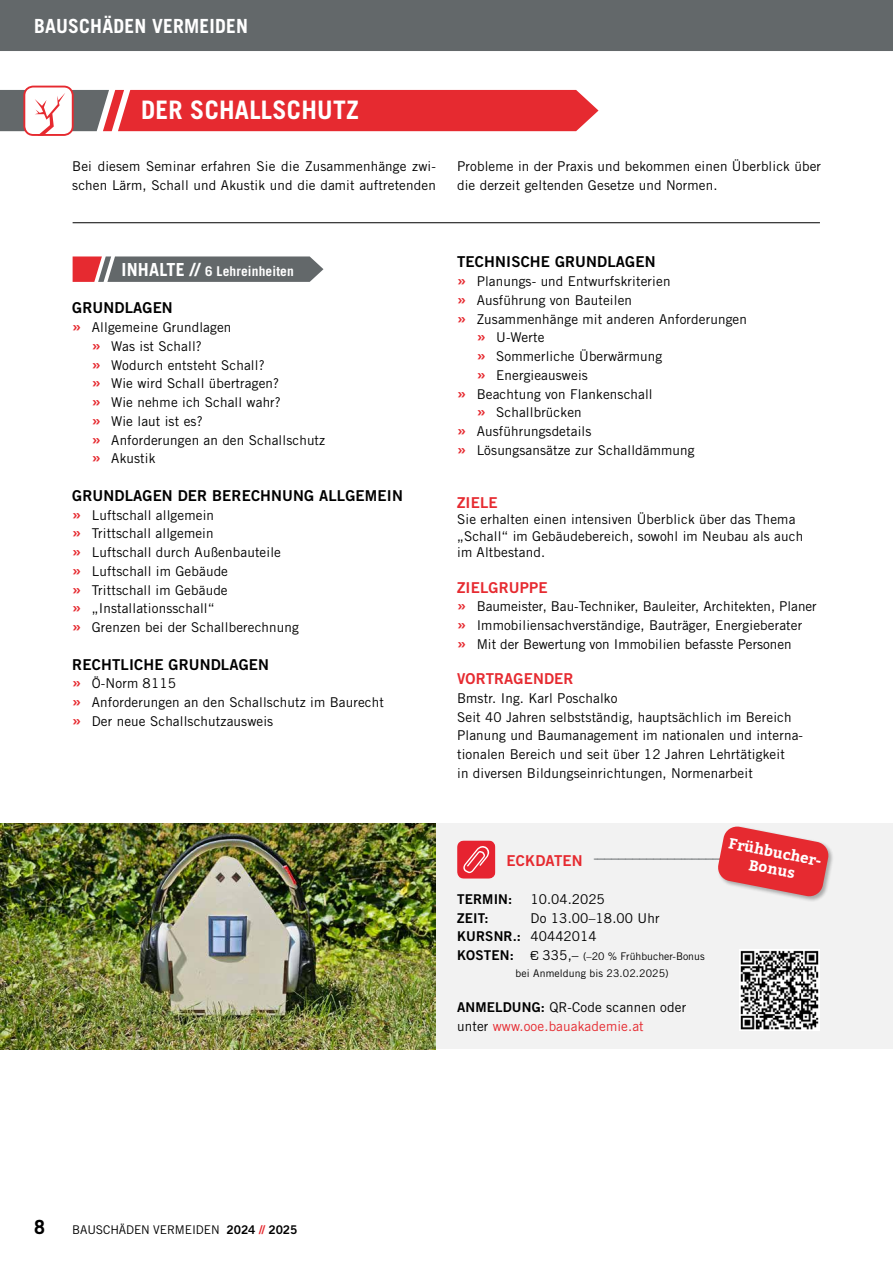
<style>
.page{position:relative;width:893px;height:1263px;background:#fff}
.page>*{position:absolute;margin:0;border:0;box-sizing:border-box;transform-origin:0 0}
.t1{font:700 25.5px "Trade Gothic";letter-spacing:.01em;color:#fff}
.t2{font:700 19.5px "Trade Gothic";letter-spacing:.01em;color:#fff}
.t3{font:700 19.5px "Trade Gothic";color:#000}
.t4{font:15px "Trade Gothic Bold No 2";letter-spacing:.01em;color:#000}
.t5{font:15px "Trade Gothic";color:#63686a}
.t6{font:15px "Trade Gothic Bold No 2";letter-spacing:.01em;color:#e62a30}
.t7{font:700 14.85px/17px "Bitter";color:#fff;text-align:center}
.t8{font:13.5px/18.8px "Trade Gothic";letter-spacing:.01em;color:#000}
.t9{font:13.5px "Trade Gothic Bold No 2";letter-spacing:.01em;color:#000}
.t10{font:700 13.5px "Trade Gothic";letter-spacing:.01em;color:#fff}
.t11{font:12px "Trade Gothic";letter-spacing:-.01em;color:#000}
.t12{font:10.5px/16.5px "Trade Gothic";letter-spacing:.01em;color:#000}
.s1{font-size:18px}
.s2{font-family:"Trade Gothic Bold No 2";font-size:16.5px;color:#e62a30}
.s3{font-family:"Trade Gothic Bold No 2";color:#e62a30}
.s4{font-family:"Trade Gothic"}
.s5{font-family:"Trade Gothic Bold No 2";font-size:13.5px}
.s6{font-family:"Eurostile";font-size:13.5px}
.s7{font-size:13.5px}
.s8{font-family:"Trade Gothic Bold No 2"}
.s9{color:#e62a30}
</style>
<div class="page">
<div style="left:0;top:0;width:893px;height:51px;background:#63686a"></div>
<hr style="left:73px;top:222px;width:747px;height:1px;background:#000">
<svg style="left:73px;top:256px;width:250px;height:26px;background:#7b6d6f"></svg>
<div style="left:23px;top:86px;width:51px;height:50px;background:#fff;border:2px solid #e62a30;border-radius:9px"></div>
<svg style="left:0;top:90px;width:598px;height:46px"></svg>
<div style="left:436px;top:824px;width:457px;height:225px;background:#f2f2f2"></div>
<svg style="left:457px;top:840px;width:38px;height:39px"></svg>
<div style="left:717px;top:826px;width:117px;height:76px;background:#000;opacity:.3"></div>
<svg style="left:717px;top:826px;width:112px;height:71px"></svg>
<img style="left:0;top:824px;width:436px;height:225px">
<img style="left:739px;top:949px;width:81px;height:81px">
<h2 class="t2" style="left:34px;top:14px;width:215px">BAUSCHÄDEN VERMEIDEN</h2>
<h1 class="t1" style="left:141px;top:95px;width:219px">DER SCHALLSCHUTZ</h1>
<p class="t8" style="left:72px;top:157px;width:365px">Bei diesem Seminar erfahren Sie die Zusammenhänge zwi&shy;schen Lärm, Schall und Akustik und die damit auftretenden</p>
<p class="t8" style="left:457px;top:157px;width:365px">Probleme in der Praxis und bekommen einen Überblick über die derzeit geltenden Gesetze und Normen.</p>
<p class="t10" style="left:122px;top:263px;width:174px"><span class="s1">INHALTE //</span> 6 Lehreinheiten</p>
<p class="t4" style="left:72px;top:299px;width:102px">GRUNDLAGEN</p>
<p class="t8" style="left:92px;top:318px;width:235px;text-indent:-20px"><span class="s2">»</span> Allgemeine Grundlagen<br><span class="s2">»</span> Was ist Schall?<br><span class="s2">»</span> Wodurch entsteht Schall?<br><span class="s2">»</span> Wie wird Schall übertragen?<br><span class="s2">»</span> Wie nehme ich Schall wahr?<br><span class="s2">»</span> Wie laut ist es?<br><span class="s2">»</span> Anforderungen an den Schallschutz <span class="s2">»</span> Akustik</p>
<p class="t4" style="left:72px;top:486px;width:332px">GRUNDLAGEN DER BERECHNUNG ALLGEMEIN</p>
<p class="t8" style="left:72px;top:505px;width:228px"><span class="s2">»</span> Luftschall allgemein<br><span class="s2">»</span> Trittschall allgemein<br><span class="s2">»</span> Luftschall durch Außenbauteile<br><span class="s2">»</span> Luftschall im Gebäude<br><span class="s2">»</span> Trittschall im Gebäude<br><span class="s2">»</span> „Installationsschall“<br><span class="s2">»</span> Grenzen bei der Schallberechnung</p>
<p class="t4" style="left:72px;top:655px;width:198px">RECHTLICHE GRUNDLAGEN</p>
<p class="t8" style="left:72px;top:674px;width:313px"><span class="s2">»</span> Ö-Norm 8115<br><span class="s2">»</span> Anforderungen an den Schallschutz im Baurecht <span class="s2">»</span> Der neue Schallschutzausweis</p>
<p class="t4" style="left:457px;top:253px;width:200px">TECHNISCHE GRUNDLAGEN</p>
<p class="t8" style="left:457px;top:272px;width:215px"><span class="s2">»</span> Planungs- und Entwurfskriterien</p>
<p class="t8" style="left:457px;top:290px;width:176px"><span class="s2">»</span> Ausführung von Bauteilen</p>
<p class="t8" style="left:457px;top:309px;width:291px"><span class="s2">»</span> Zusammenhänge mit anderen Anforderungen</p>
<p class="t8" style="left:477px;top:328px;width:69px"><span class="s2">»</span> U-Werte</p>
<p class="t8" style="left:477px;top:347px;width:187px"><span class="s2">»</span> Sommerliche Überwärmung</p>
<p class="t8" style="left:477px;top:365px;width:113px"><span class="s2">»</span> Energieausweis</p>
<p class="t8" style="left:457px;top:384px;width:197px"><span class="s2">»</span> Beachtung von Flankenschall</p>
<p class="t8" style="left:477px;top:403px;width:107px"><span class="s2">»</span> Schallbrücken</p>
<p class="t8" style="left:457px;top:422px;width:136px"><span class="s2">»</span> Ausführungsdetails</p>
<p class="t8" style="left:457px;top:440px;width:239px"><span class="s2">»</span> Lösungsansätze zur Schalldämmung</p>
<p class="t6" style="left:457px;top:493px;width:42px">ZIELE</p>
<p class="t8" style="left:457px;top:511px;width:348px;line-height:16.5px">Sie erhalten einen intensiven Überblick über das Thema „Schall“ im Gebäudebereich, sowohl im Neubau als auch im Altbestand.</p>
<p class="t6" style="left:457px;top:578px;width:92px">ZIELGRUPPE</p>
<p class="t8" style="left:457px;top:597px;width:361px"><span class="s2">»</span> Baumeister, Bau-Techniker, Bauleiter, Architekten, Planer <span class="s2">»</span> Immobiliensachverständige, Bauträger, Energieberater<br><span class="s2">»</span> Mit der Bewertung von Immobilien befasste Personen</p>
<p class="t6" style="left:457px;top:669px;width:118px">VORTRAGENDER</p>
<p class="t8" style="left:457px;top:688px;width:347px">Bmstr. Ing. Karl Poschalko<br>Seit 40 Jahren selbstständig, hauptsächlich im Bereich Planung und Baumanagement im nationalen und interna&shy;tionalen Bereich und seit über 12 Jahren Lehrtätigkeit<br>in diversen Bildungseinrichtungen, Normenarbeit</p>
<p class="t7" style="left:730px;top:835px;width:97px;rotate:11deg">Frühbucher-<br>Bonus</p>
<p class="t5" style="left:507px;top:849px;width:317px"><span class="s3">ECKDATEN</span> -----------------------------------------------------------------</p>
<p class="t9" style="left:457px;top:891px;width:57px">TERMIN:</p>
<p class="t8" style="left:531px;top:889px;width:76px">10.04.2025</p>
<p class="t9" style="left:457px;top:909px;width:33px">ZEIT:</p>
<p class="t8" style="left:531px;top:908px;width:131px">Do 13.00–18.00 Uhr</p>
<p class="t9" style="left:457px;top:928px;width:141px">KURSNR.: <span class="s4">40442014</span></p>
<p class="t12" style="left:516px;top:948px;width:191px;text-indent:-58px"><span class="s5">KOSTEN:</span> <span class="s6">€</span> <span class="s7">335,–</span> (–20 % Frühbucher-Bonus bei Anmeldung bis 23.02.2025)</p>
<p class="t8" style="left:457px;top:997px;width:231px"><span class="s8">ANMELDUNG:</span> QR-Code scannen oder unter <span class="s9">www.ooe.bauakademie.at</span></p>
<h2 class="t3" style="left:34px;top:1215px;width:12px">8</h2>
<p class="t11" style="left:72px;top:1222px;width:227px">BAUSCHÄDEN VERMEIDEN <span class="s8">2024</span> <span class="s3">//</span> <span class="s8">2025</span></p>
</div>
